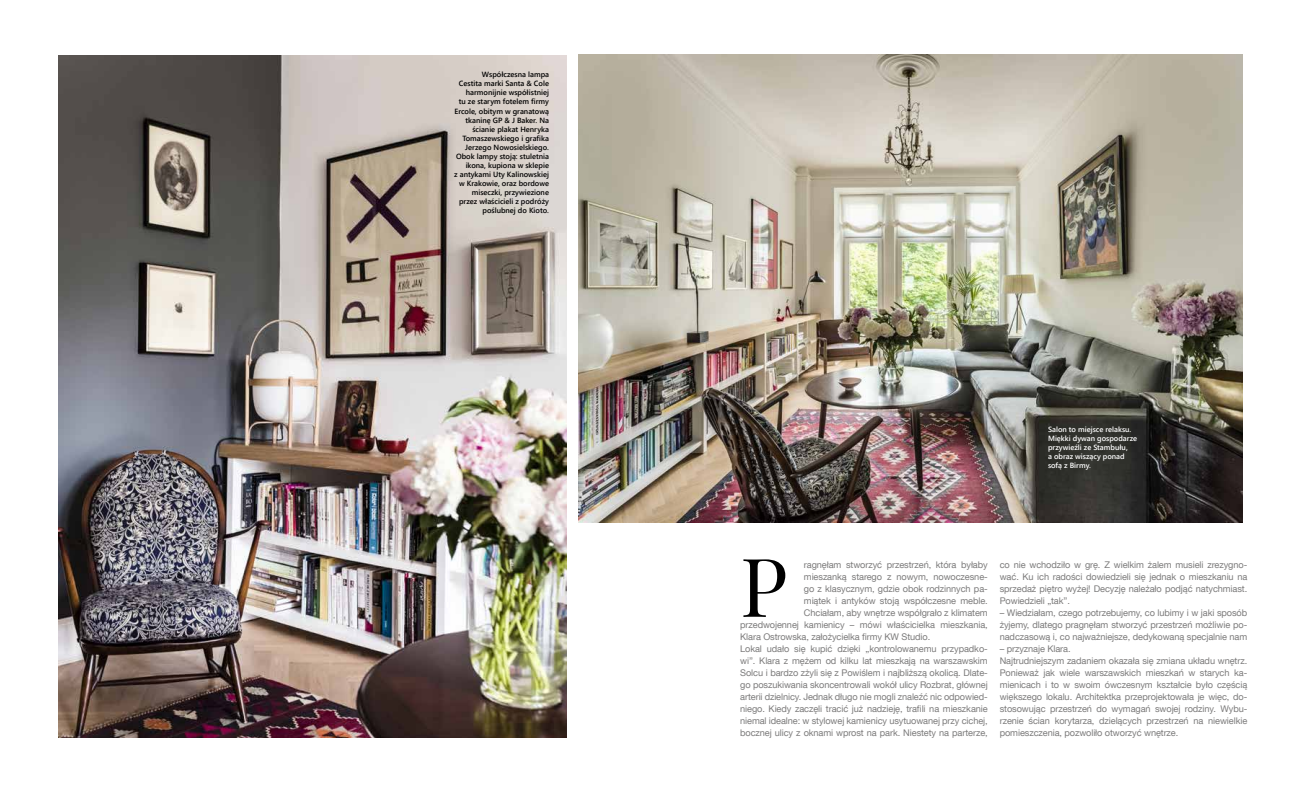
<style>
.page{position:relative;width:1304px;height:794px;background:#fff}
.page>*{position:absolute;margin:0;border:0;box-sizing:border-box;transform-origin:0 0}
.t1{font:81.4px "Playfair Display";color:#000}
.t2{font:9.2px/12px "Helvetica Neue LT Com";letter-spacing:-.01em;color:#7c7b7b;text-align:justify}
.t3{font:7.5px/9px "Webly Sleek UI Semibold";color:#000;text-align:right}
.t4{font:7.5px/9px "Webly Sleek UI Semibold";color:#fff}
</style>
<div class="page">
<img style="left:59px;top:56px;width:508px;height:681px">
<img style="left:579px;top:54px;width:663px;height:468px">
<p class="t3" style="left:454px;top:70px;width:96px">Współczesna lampa<br>Cestita marki Santa &amp; Cole harmonijnie współistniej<br>tu ze starym fotelem firmy<br>Ercole, obitym w granatową tkaninę GP &amp; J Baker. Na ścianie plakat Henryka<br>Tomaszewskiego i grafika<br>Jerzego Nowosielskiego.<br>Obok lampy stoją: stuletnia ikona, kupiona w sklepie<br>z antykami Uty Kalinowskiej w Krakowie, oraz bordowe miseczki, przywiezione przez właścicieli z podróży poślubnej do Kioto.</p>
<p class="t4" style="left:1048px;top:424px;width:91px">Salon to miejsce relaksu.<br>Miękki dywan gospodarze przywieźli ze Stambułu,<br>a obraz wiszący ponad sofą z Birmy.</p>
<h1 class="t1" style="left:740px;top:535px;width:49px">P</h1>
<p class="t2" style="left:804px;top:559px;width:185px">ragnęłam stworzyć przestrzeń, która byłaby</p>
<p class="t2" style="left:804px;top:571px;width:185px">mieszanką starego z nowym, nowoczesne-</p>
<p class="t2" style="left:804px;top:583px;width:185px">go z klasycznym, gdzie obok rodzinnych pa-</p>
<p class="t2" style="left:804px;top:595px;width:185px">miątek i antyków stoją współczesne meble.</p>
<p class="t2" style="left:804px;top:607px;width:185px">Chciałam, aby wnętrze współgrało z klimatem</p>
<p class="t2" style="left:740px;top:619px;width:249px">przedwojennej kamienicy – mówi właścicielka mieszkania,</p>
<p class="t2" style="left:740px;top:631px;width:191px">Klara Ostrowska, założycielka firmy KW Studio.</p>
<p class="t2" style="left:740px;top:643px;width:249px">Lokal udało się kupić dzięki „kontrolowanemu przypadko-</p>
<p class="t2" style="left:740px;top:655px;width:249px">wi”. Klara z mężem od kilku lat mieszkają na warszawskim</p>
<p class="t2" style="left:740px;top:667px;width:249px">Solcu i bardzo zżyli się z Powiślem i najbliższą okolicą. Dlate-</p>
<p class="t2" style="left:740px;top:679px;width:249px">go poszukiwania skoncentrowali wokół ulicy Rozbrat, głównej</p>
<p class="t2" style="left:740px;top:691px;width:249px">arterii dzielnicy. Jednak długo nie mogli znaleźć nic odpowied-</p>
<p class="t2" style="left:740px;top:703px;width:249px">niego. Kiedy zaczęli tracić już nadzieję, trafili na mieszkanie</p>
<p class="t2" style="left:740px;top:715px;width:249px">niemal idealne: w stylowej kamienicy usytuowanej przy cichej,</p>
<p class="t2" style="left:740px;top:727px;width:249px">bocznej ulicy z oknami wprost na park. Niestety na parterze,</p>
<p class="t2" style="left:1000px;top:559px;width:249px">co nie wchodziło w grę. Z wielkim żalem musieli zrezygno&shy;wać. Ku ich radości dowiedzieli się jednak o mieszkaniu na sprzedaż piętro wyżej! Decyzję należało podjąć natychmiast.<br>Powiedzieli „tak”.</p>
<p class="t2" style="left:1000px;top:607px;width:249px">– Wiedziałam, czego potrzebujemy, co lubimy i w jaki sposób żyjemy, dlatego pragnęłam stworzyć przestrzeń możliwie po&shy;nadczasową i, co najważniejsze, dedykowaną specjalnie nam</p>
<p class="t2" style="left:1000px;top:643px;width:249px;text-align:left">– przyznaje Klara.<br>Najtrudniejszym zadaniem okazała się zmiana układu wnętrz.<br>Ponieważ jak wiele warszawskich mieszkań w starych ka&shy;mienicach i to w swoim ówczesnym kształcie było częścią większego lokalu. Architektka przeprojektowała je więc, do&shy;stosowując przestrzeń do wymagań swojej rodziny. Wybu&shy;rzenie ścian korytarza, dzielących przestrzeń na niewielkie pomieszczenia, pozwoliło otworzyć wnętrze.</p>
</div>
